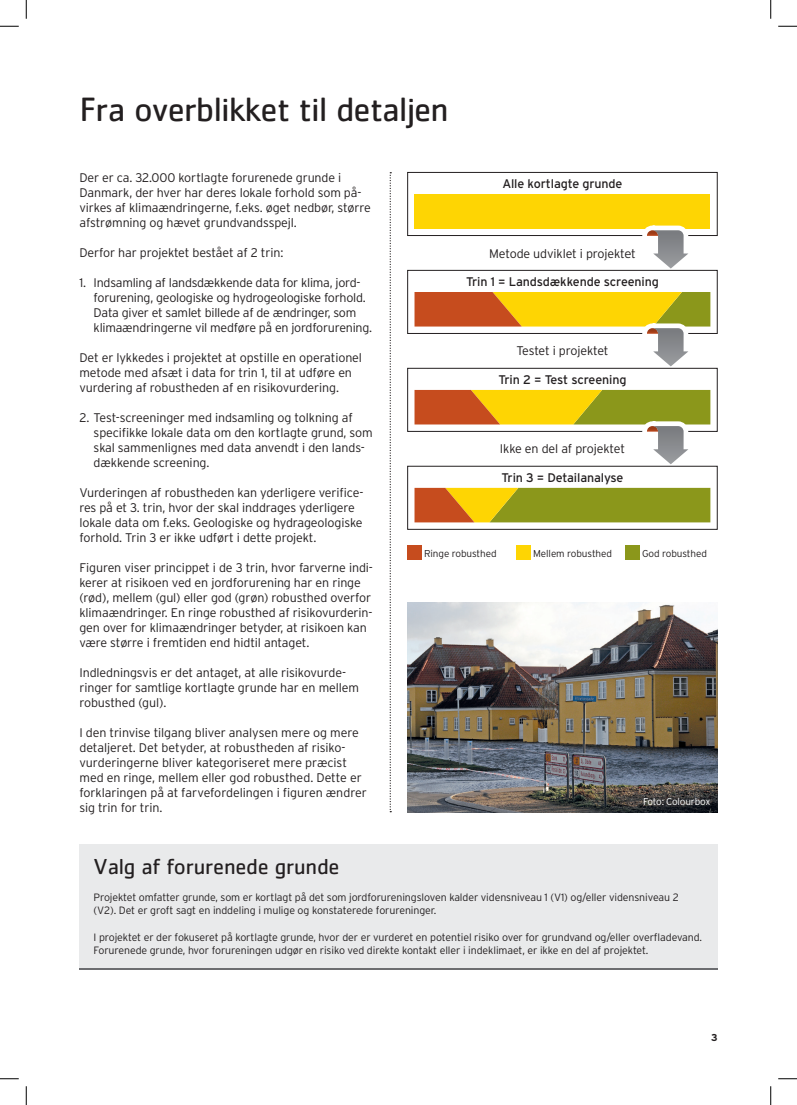
<style>
.page{position:relative;width:797px;height:1105px;background:#fff}
.page>*{position:absolute;margin:0;border:0;box-sizing:border-box;transform-origin:0 0}
.t1{font:35px "Cachet Std";letter-spacing:-.02em;color:#231f20}
.t2{font:22.5px "Cachet Std";letter-spacing:-.01em;color:#231f20}
.t3{font:300 12.5px/15px "Interstate";letter-spacing:-.01em;color:#231f20}
.t4{font:12.5px "Interstate";letter-spacing:-.01em;color:#231f20}
.t5{font:300 10.62px/12.5px "Interstate";letter-spacing:-.01em;color:#231f20}
.t6{font:300 10px "Interstate";letter-spacing:-.01em;color:#231f20}
.t7{font:300 10px "Interstate";letter-spacing:-.02em;color:#fff}
.t8{font:700 10px "Interstate";color:#231f20}
</style>
<div class="page">
<div style="left:79px;top:844px;width:638px;height:124px;background:#e9eaeb"></div>
<div style="left:625px;top:545px;width:14px;height:15px;background:#8b971b"></div>
<div style="left:516px;top:545px;width:14px;height:15px;background:#fed503"></div>
<div style="left:407px;top:545px;width:14px;height:15px;background:#c64c1e"></div>
<div style="left:414px;top:194px;width:296px;height:35px;background:#fed503"></div>
<div style="left:407px;top:172px;width:310px;height:64px;border:1px solid #231f20"></div>
<svg style="left:627px;top:225px;width:87px;height:45px"></svg>
<div style="left:407px;top:270px;width:310px;height:64px;border:1px solid #231f20"></div>
<svg style="left:414px;top:292px;width:300px;height:76px"></svg>
<div style="left:407px;top:368px;width:310px;height:64px;border:1px solid #231f20"></div>
<svg style="left:414px;top:390px;width:300px;height:76px"></svg>
<svg style="left:414px;top:488px;width:296px;height:34px;background:#a59518"></svg>
<div style="left:407px;top:466px;width:310px;height:64px;border:1px solid #231f20"></div>
<img style="left:407px;top:603px;width:310px;height:209px">
<svg style="left:389px;top:172px;width:2px;height:640px"></svg>
<hr style="left:79px;top:968px;width:638px;height:1px;background:#6c6d70">
<svg style="left:0;top:25px;width:19px;height:2px"></svg>
<svg style="left:778px;top:25px;width:19px;height:2px"></svg>
<svg style="left:0;top:1078px;width:19px;height:1px"></svg>
<svg style="left:778px;top:1078px;width:19px;height:1px"></svg>
<svg style="left:25px;top:0;width:2px;height:19px"></svg>
<svg style="left:25px;top:1086px;width:2px;height:19px"></svg>
<svg style="left:770px;top:0;width:1px;height:19px"></svg>
<svg style="left:770px;top:1086px;width:1px;height:19px"></svg>
<h1 class="t1" style="left:79px;top:89px;width:371px">Fra overblikket til detaljen</h1>
<p class="t3" style="left:79px;top:170px;width:293px">Der er ca. 32.000 kortlagte forurenede grunde i Danmark, der hver har deres lokale forhold som på&shy;virkes af klimaændringerne, f.eks. øget nedbør, større afstrømning og hævet grundvandsspejl.</p>
<p class="t3" style="left:79px;top:245px;width:205px">Derfor har projektet bestået af 2 trin:</p>
<p class="t3" style="left:94px;top:275px;width:280px;text-indent:-14px">1. Indsamling af landsdækkende data for klima, jord&shy;forurening, geologiske og hydrogeologiske forhold.<br>Data giver et samlet billede af de ændringer, som klimaændringerne vil medføre på en jordforurening.</p>
<p class="t3" style="left:79px;top:350px;width:284px">Det er lykkedes i projektet at opstille en operationel metode med afsæt i data for trin 1, til at udføre en vurdering af robustheden af en risikovurdering.</p>
<p class="t3" style="left:94px;top:410px;width:281px;text-indent:-14px">2. Test-screeninger med indsamling og tolkning af specifikke lokale data om den kortlagte grund, som skal sammenlignes med data anvendt i den lands&shy;dækkende screening.</p>
<p class="t3" style="left:79px;top:485px;width:285px">Vurderingen af robustheden kan yderligere verifice&shy;res på et 3. trin, hvor der skal inddrages yderligere lokale data om f.eks. Geologiske og hydrageologiske forhold. Trin 3 er ikke udført i dette projekt.</p>
<p class="t3" style="left:79px;top:560px;width:295px">Figuren viser princippet i de 3 trin, hvor farverne indi&shy;kerer at risikoen ved en jordforurening har en ringe (rød), mellem (gul) eller god (grøn) robusthed overfor klimaændringer. En ringe robusthed af risikovurderin&shy;gen over for klimaændringer betyder, at risikoen kan være større i fremtiden end hidtil antaget.</p>
<p class="t3" style="left:79px;top:665px;width:281px">Indledningsvis er det antaget, at alle risikovurde&shy;ringer for samtlige kortlagte grunde har en mellem robusthed (gul).</p>
<p class="t3" style="left:79px;top:725px;width:289px">I den trinvise tilgang bliver analysen mere og mere detaljeret. Det betyder, at robustheden af risiko&shy;vurderingerne bliver kategoriseret mere præcist med en ringe, mellem eller god robusthed. Dette er forklaringen på at farvefordelingen i figuren ændrer sig trin for trin.</p>
<p class="t4" style="left:502px;top:177px;width:122px">Alle kortlagte grunde</p>
<p class="t3" style="left:489px;top:246px;width:148px">Metode udviklet i projektet</p>
<p class="t4" style="left:466px;top:275px;width:194px">Trin 1 = Landsdækkende screening</p>
<p class="t3" style="left:516px;top:343px;width:94px">Testet i projektet</p>
<p class="t4" style="left:498px;top:373px;width:130px">Trin 2 = Test screening</p>
<p class="t3" style="left:500px;top:441px;width:127px">Ikke en del af projektet</p>
<p class="t4" style="left:501px;top:471px;width:124px">Trin 3 = Detailanalyse</p>
<p class="t6" style="left:424px;top:548px;width:74px">Ringe robusthed</p>
<p class="t6" style="left:533px;top:548px;width:80px">Mellem robusthed</p>
<p class="t6" style="left:642px;top:548px;width:66px">God robusthed</p>
<p class="t7" style="left:643px;top:796px;width:69px">Foto: Colourbox</p>
<h2 class="t2" style="left:94px;top:853px;width:247px">Valg af forurenede grunde</h2>
<p class="t5" style="left:94px;top:891px;width:586px">Projektet omfatter grunde, som er kortlagt på det som jordforureningsloven kalder vidensniveau 1 (V1) og/eller vidensniveau 2 (V2). Det er groft sagt en inddeling i mulige og konstaterede forureninger.</p>
<p class="t5" style="left:94px;top:931px;width:610px">I projektet er der fokuseret på kortlagte grunde, hvor der er vurderet en potentiel risiko over for grundvand og/eller overfladevand.<br>Forurenede grunde, hvor forureningen udgør en risiko ved direkte kontakt eller i indeklimaet, er ikke en del af projektet.</p>
<p class="t8" style="left:711px;top:1032px;width:8px">3</p>
</div>
